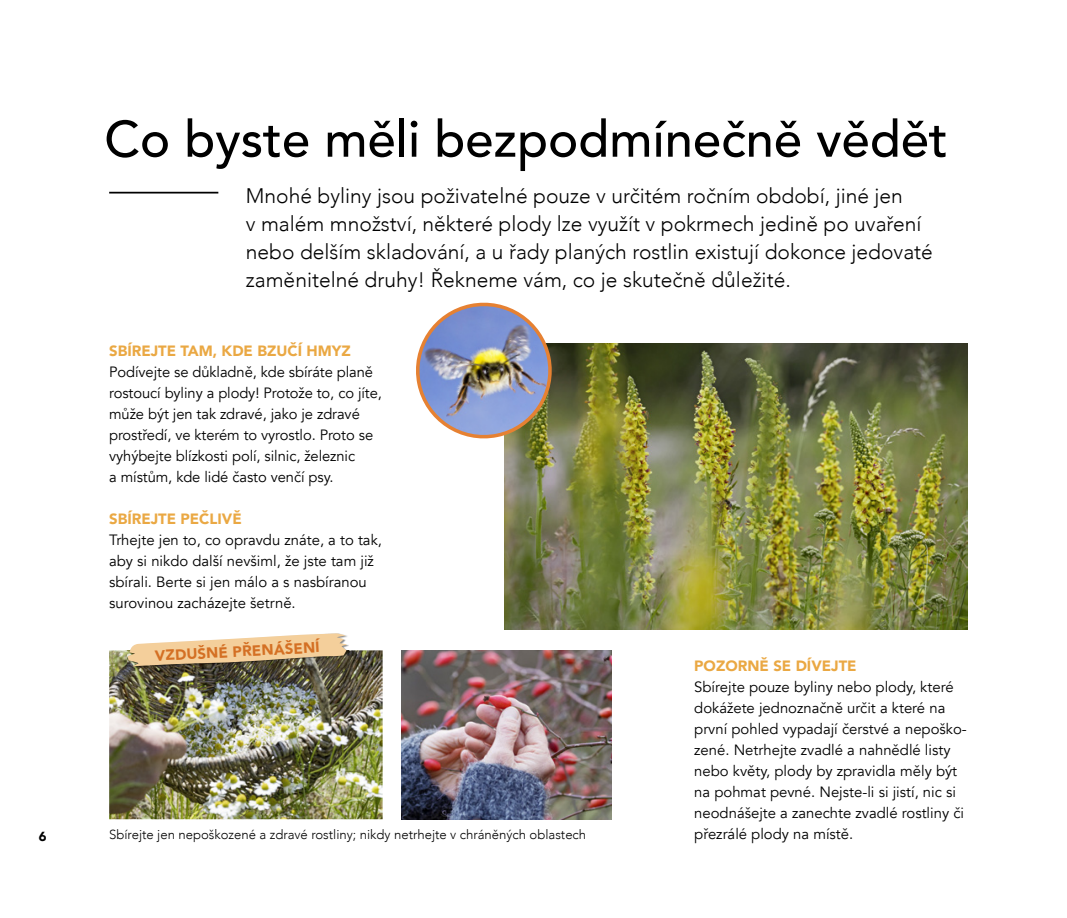
<style>
.page{position:relative;width:1067px;height:918px;background:#fff}
.page>*{position:absolute;margin:0;border:0;box-sizing:border-box;transform-origin:0 0}
.t1{font:500 50.75px "Avenir";color:#000}
.t2{font:300 21px/28px "Avenir";color:#000}
.t3{font:14.88px/21px "Avenir";color:#000}
.t4{font:900 14.88px "Avenir";color:#eaa843}
.t5{font:900 14.88px "Avenir";color:#d47024}
.t6{font:300 13.12px "Avenir";color:#000}
.t7{font:900 13.12px "Avenir";color:#000}
</style>
<div class="page">
<hr style="left:109px;top:192px;width:109px;height:1px;background:#000">
<img style="left:402px;top:650px;width:209px;height:169px">
<img style="left:504px;top:344px;width:463px;height:285px">
<img style="left:109px;top:650px;width:273px;height:169px">
<img style="left:416px;top:302px;width:144px;height:140px">
<img style="left:128px;top:645px;width:221px;height:23px">
<svg style="left:128px;top:633px;width:219px;height:33px"></svg>
<h1 class="t1" style="left:104px;top:95px;width:845px">Co byste měli bezpodmínečně vědět</h1>
<p class="t2" style="left:246px;top:182px;width:688px">Mnohé byliny jsou poživatelné pouze v určitém ročním období, jiné jen<br>v malém množství, některé plody lze využít v pokrmech jedině po uvaření nebo delším skladování, a u řady planých rostlin existují dokonce jedovaté zaměnitelné druhy! Řekneme vám, co je skutečně důležité.</p>
<p class="t4" style="left:109px;top:338px;width:243px">SBÍREJTE TAM, KDE BZUČÍ HMYZ</p>
<p class="t3" style="left:109px;top:362px;width:274px">Podívejte se důkladně, kde sbíráte planě rostoucí byliny a plody! Protože to, co jíte, může být jen tak zdravé, jako je zdravé prostředí, ve kterém to vyrostlo. Proto se vyhýbejte blízkosti polí, silnic, železnic<br>a místům, kde lidé často venčí psy.</p>
<p class="t4" style="left:109px;top:506px;width:134px">SBÍREJTE PEČLIVĚ</p>
<p class="t3" style="left:109px;top:530px;width:274px">Trhejte jen to, co opravdu znáte, a to tak, aby si nikdo další nevšiml, že jste tam již sbírali. Berte si jen málo a s nasbíranou surovinou zacházejte šetrně.</p>
<p class="t5" style="left:154px;top:643px;width:166px;rotate:-3deg">VZDUŠNÉ PŘENÁŠENÍ</p>
<p class="t7" style="left:39px;top:825px;width:9px">6</p>
<p class="t6" style="left:109px;top:826px;width:478px">Sbírejte jen nepoškozené a zdravé rostliny; nikdy netrhejte v chráněných oblastech</p>
<p class="t4" style="left:694px;top:653px;width:164px">POZORNĚ SE DÍVEJTE</p>
<p class="t3" style="left:694px;top:677px;width:274px">Sbírejte pouze byliny nebo plody, které dokážete jednoznačně určit a které na první pohled vypadají čerstvé a nepoško&shy;zené. Netrhejte zvadlé a nahnědlé listy nebo květy, plody by zpravidla měly být na pohmat pevné. Nejste-li si jistí, nic si neodnášejte a zanechte zvadlé rostliny či přezrálé plody na místě.</p>
</div>
